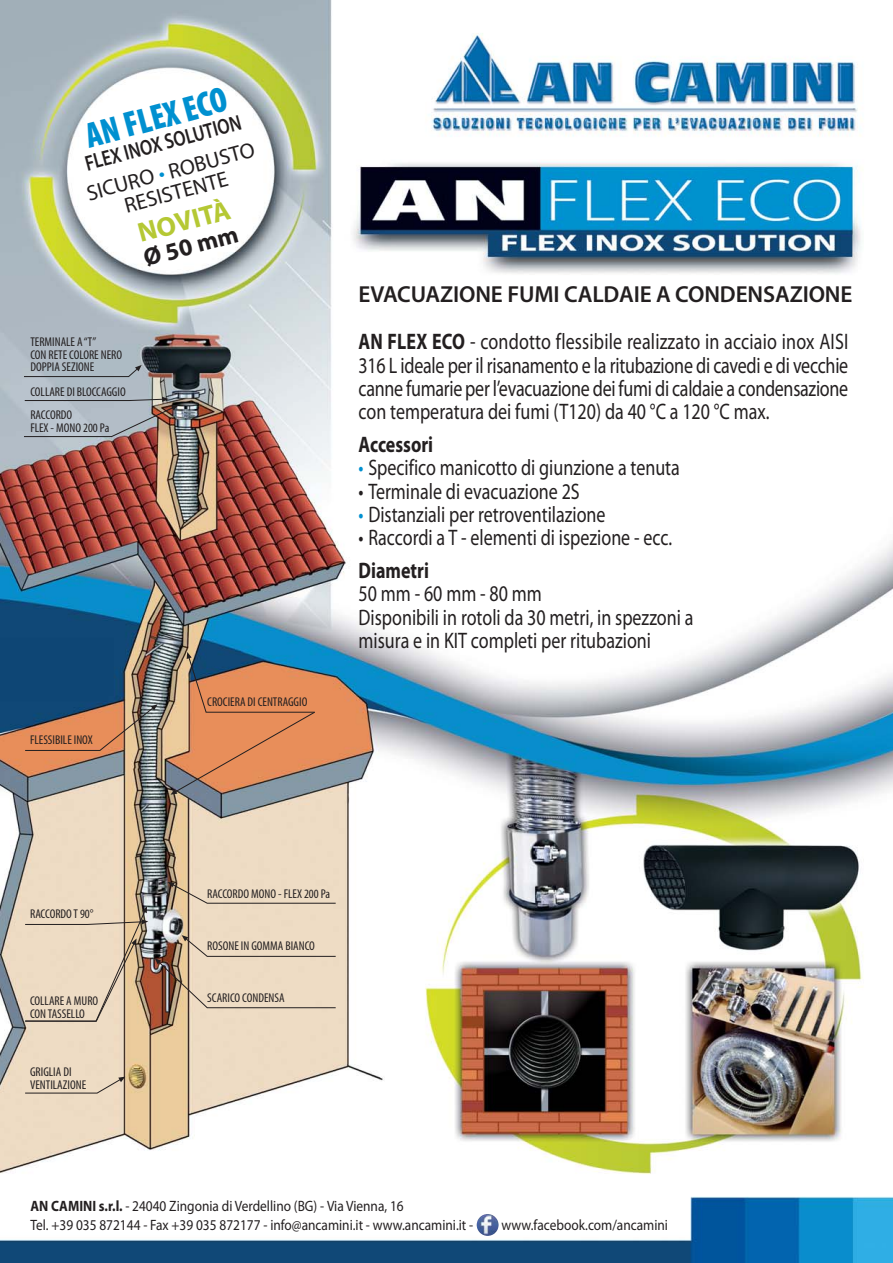
<style>
.page{position:relative;width:893px;height:1263px;background:#fff}
.page>*{position:absolute;margin:0;border:0;box-sizing:border-box;transform-origin:0 0}
.t1{font:900 condensed 35.85px "Myriad Pro";color:#0090d0;scale:.95 1}
.t2{font:700 27.45px "Myriad Pro";color:#b5c834}
.t3{font:700 24.6px "Myriad Pro";color:#231f20}
.t4{font:600 23.25px "Myriad Pro";letter-spacing:-.005em;color:#231f20}
.t5{font:22.5px/23.2px "Myriad Pro";color:#231f20;text-align:justify;scale:.8 1}
.t6{font:700 22.5px "Myriad Pro";color:#231f20;scale:.8 1}
.t7{font:600 21.75px/29.2px "Myriad Pro";color:#231f20;scale:.8 1}
.t8{font:21.75px "Myriad Pro";color:#231f20}
.t9{font:15px/19.5px "Myriad Pro";color:#231f20;scale:.89 1}
.t10{font:condensed 12.75px/12.8px "Myriad Pro";color:#231f20}
.s1{font-weight:400}
.s2{font-weight:400;color:#0090d0}
.s3{font-weight:700}
.s4{color:#0090d0}
</style>
<div class="page">
<img style="left:0;top:0;width:893px;height:1263px">
<img style="left:476px;top:1213px;width:23px;height:24px;border-radius:50%">
<div style="left:475px;top:1212px;width:25px;height:25px;border:2px solid #fff;border-radius:50%"></div>
<svg style="left:23px;top:365px;width:119px;height:12px"></svg>
<svg style="left:170px;top:652px;width:146px;height:143px;background:#bd8869"></svg>
<svg style="left:168px;top:882px;width:168px;height:22px;background:#ddcab2"></svg>
<svg style="left:155px;top:935px;width:181px;height:73px;background:#d7c3ac"></svg>
<img style="left:23px;top:397px;width:155px;height:40px">
<img style="left:24px;top:704px;width:134px;height:47px">
<svg style="left:24px;top:906px;width:124px;height:116px;background:#decab1"></svg>
<svg style="left:24px;top:1077px;width:101px;height:17px;background:#deccb6"></svg>
<h1 class="t1" style="left:83px;top:123px;width:155px;rotate:-15deg">AN FLEX ECO</h1>
<p class="t7" style="left:76px;top:153px;width:218px;rotate:-15deg">FLEX INOX SOLUTION<br><span class="s1">SICURO</span> <span class="s2">•</span> <span class="s1">ROBUSTO</span></p>
<p class="t8" style="left:123px;top:198px;width:108px;rotate:-15deg">RESISTENTE</p>
<p class="t2" style="left:136px;top:223px;width:96px;rotate:-15deg">NOVITÀ</p>
<p class="t3" style="left:141px;top:249px;width:99px;rotate:-15deg">Ø 50 mm</p>
<p class="t10" style="left:30px;top:336px;width:93px">TERMINALE A “T”<br>CON RETE COLORE NERO<br>DOPPIA SEZIONE</p>
<p class="t10" style="left:30px;top:409px;width:80px">RACCORDO<br>FLEX - MONO 200 Pa</p>
<p class="t10" style="left:30px;top:387px;width:97px">COLLARE DI BLOCCAGGIO</p>
<p class="t10" style="left:30px;top:734px;width:64px">FLESSIBILE INOX</p>
<p class="t10" style="left:207px;top:696px;width:102px">CROCIERA DI CENTRAGGIO</p>
<p class="t4" style="left:359px;top:286px;width:495px">EVACUAZIONE FUMI CALDAIE A CONDENSAZIONE</p>
<p class="t5" style="left:359px;top:332px;width:614px"><span class="s3">AN FLEX ECO</span> - condotto flessibile realizzato in acciaio inox AISI 316 L ideale per il risanamento e la ritubazione di cavedi e di vecchie canne fumarie per l’evacuazione dei fumi di caldaie a condensazione con temperatura dei fumi (T120) da 40 °C a 120 °C max.</p>
<p class="t6" style="left:359px;top:436px;width:95px">Accessori</p>
<p class="t5" style="left:359px;top:458px;width:403px"><span class="s4">•</span> Specifico manicotto di giunzione a tenuta</p>
<p class="t5" style="left:359px;top:481px;width:278px">• Terminale di evacuazione 2S</p>
<p class="t5" style="left:359px;top:504px;width:310px"><span class="s4">•</span> Distanziali per retroventilazione</p>
<p class="t5" style="left:359px;top:527px;width:393px">• Raccordi a T - elementi di ispezione - ecc.</p>
<p class="t6" style="left:359px;top:562px;width:89px">Diametri</p>
<p class="t5" style="left:359px;top:584px;width:420px;text-align:left">50 mm - 60 mm - 80 mm<br>Disponibili in rotoli da 30 metri, in spezzoni a misura e in KIT completi per ritubazioni</p>
<p class="t10" style="left:30px;top:908px;width:65px">RACCORDO T 90°</p>
<p class="t10" style="left:30px;top:995px;width:70px">COLLARE A MURO<br>CON TASSELLO</p>
<p class="t10" style="left:30px;top:1066px;width:58px">GRIGLIA DI<br>VENTILAZIONE</p>
<p class="t10" style="left:207px;top:888px;width:124px">RACCORDO MONO - FLEX 200 Pa</p>
<p class="t10" style="left:207px;top:941px;width:109px">ROSONE IN GOMMA BIANCO</p>
<p class="t10" style="left:207px;top:992px;width:79px">SCARICO CONDENSA</p>
<p class="t9" style="left:31px;top:1197px;width:499px"><span class="s3">AN CAMINI s.r.l.</span> - 24040 Zingonia di Verdellino (BG) - Via Vienna, 16<br>Tel. +39 035 872144 - Fax +39 035 872177 - info@ancamini.it - www.ancamini.it -</p>
<p class="t9" style="left:501px;top:1216px;width:188px">www.facebook.com/ancamini</p>
</div>
